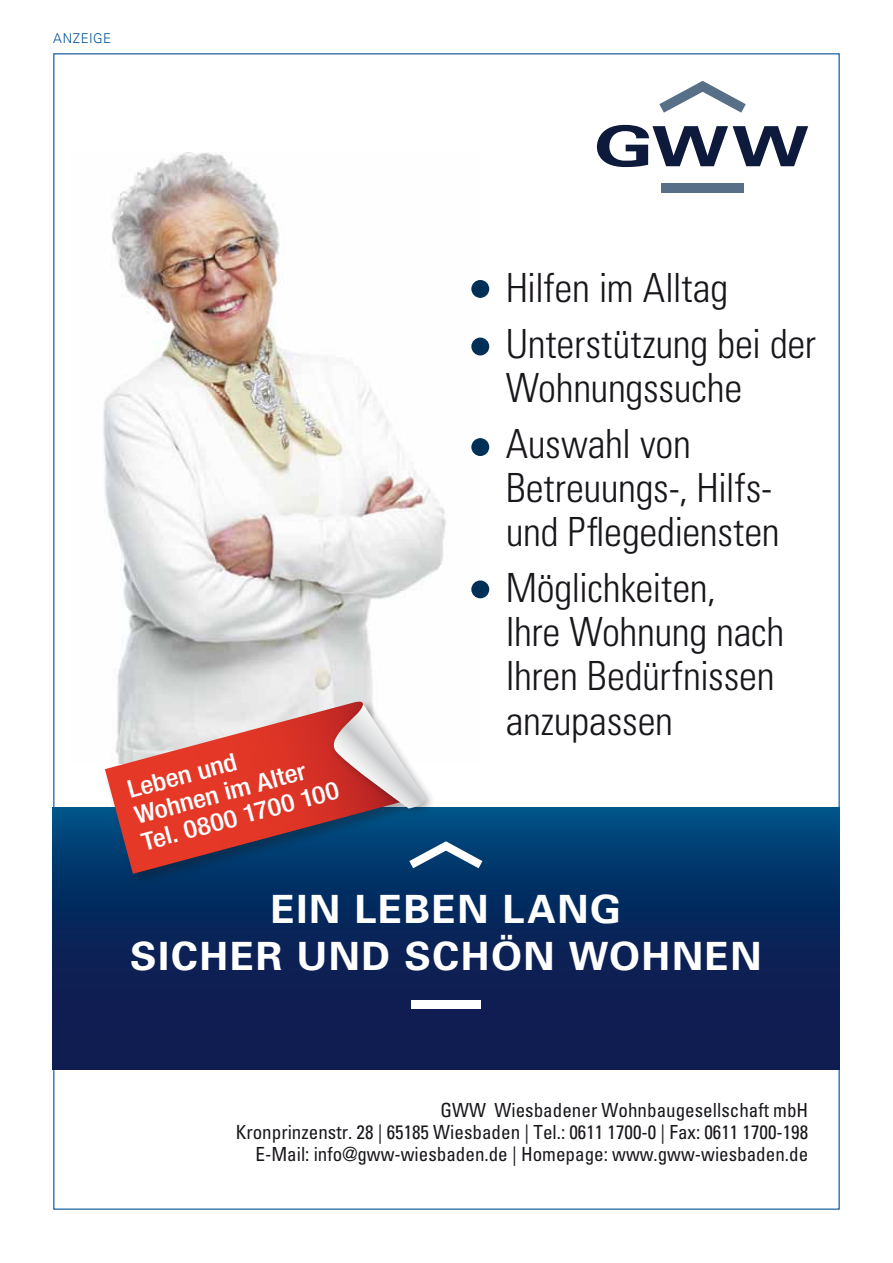
<style>
.page{position:relative;width:893px;height:1263px;background:#fff}
.page>*{position:absolute;margin:0;border:0;box-sizing:border-box;transform-origin:0 0}
.t1{font:300 condensed 40.2px/44.2px "Univers";letter-spacing:-.01em;color:#1a171c}
.t2{font:700 39px/47.5px "Univers";letter-spacing:.04em;color:#fff;text-align:center}
.t3{font:500 condensed 24.6px/27px "Helvetica Neue";color:#fff;scale:1.14 1}
.t4{font:condensed 19.5px/22.2px "Univers";color:#1a171c;text-align:right}
.t5{font:300 13.5px "Univers";letter-spacing:.04em;color:#005294}
</style>
<div class="page">
<div style="left:52px;top:808px;width:788px;height:261px;background:linear-gradient(to bottom,#004479,#131246)"></div>
<svg style="left:413px;top:841px;width:69px;height:27px"></svg>
<div style="left:411px;top:1001px;width:70px;height:8px;background:#fff"></div>
<svg style="left:596px;top:125px;width:212px;height:42px"></svg>
<svg style="left:659px;top:81px;width:87px;height:32px"></svg>
<div style="left:661px;top:183px;width:83px;height:10px;background:#576f87"></div>
<img style="left:103px;top:152px;width:378px;height:548px">
<div style="left:103px;top:700px;width:310px;height:187px;background:#1a171c;opacity:.37"></div>
<svg style="left:105px;top:702px;width:295px;height:172px;background:#aa5a5e"></svg>
<div style="left:329px;top:700px;width:107px;height:119px;background:#1a171c;opacity:.34"></div>
<svg style="left:327px;top:703px;width:103px;height:105px"></svg>
<div style="left:471px;top:280px;width:18px;height:18px;background:#003056;border-radius:50%"></div>
<div style="left:471px;top:338px;width:18px;height:17px;background:#003056;border-radius:50%"></div>
<div style="left:471px;top:438px;width:18px;height:18px;background:#003056;border-radius:50%"></div>
<div style="left:471px;top:580px;width:18px;height:18px;background:#003056;border-radius:50%"></div>
<p class="t5" style="left:53px;top:30px;width:59px">ANZEIGE</p>
<p class="t3" style="left:125px;top:776px;width:180px;rotate:-15deg">Leben und<br>Wohnen im Alter<br>Tel. 0800 1700 100</p>
<h1 class="t1" style="left:506px;top:260px;width:312px;line-height:55.7px">Hilfen im Alltag<br>Unterstützung bei der</h1>
<h1 class="t1" style="left:506px;top:360px;width:238px;line-height:55.7px">Wohnungssuche<br>Auswahl von</h1>
<h1 class="t1" style="left:506px;top:466px;width:276px">Betreuungs-, Hilfs&shy;und Pflegediensten</h1>
<h1 class="t1" style="left:506px;top:565px;width:280px">Möglichkeiten,<br>Ihre Wohnung nach<br>Ihren Bedürfnissen anzupassen</h1>
<h2 class="t2" style="left:130px;top:885px;width:626px">EIN LEBEN LANG<br>SICHER UND SCHÖN WOHNEN</h2>
<p class="t4" style="left:236px;top:1098px;width:574px">GWW Wiesbadener Wohnbaugesellschaft mbH<br>Kronprinzenstr. 28 | 65185 Wiesbaden | Tel.: 0611 1700-0 | Fax: 0611 1700-198<br>E-Mail: info@gww-wiesbaden.de | Homepage: www.gww-wiesbaden.de</p>
</div>
